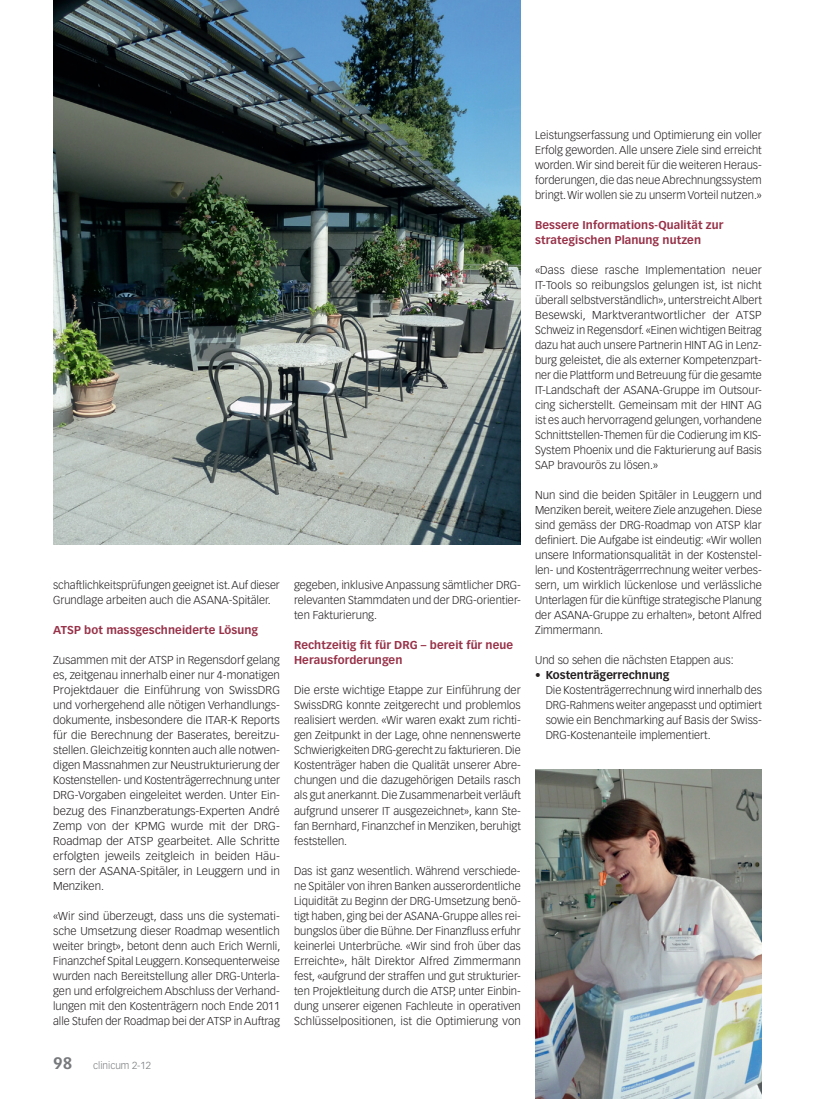
<style>
.page{position:relative;width:815px;height:1099px;background:#fff}
.page>*{position:absolute;margin:0;border:0;box-sizing:border-box;transform-origin:0 0}
.t1{font:300 11.25px/15px "Vectora LT Std";color:#231f20;text-align:justify}
.t2{font:700 11.25px/15px "Vectora LT Std";letter-spacing:.005em;color:#983249}
.t3{font:300 10px "Vectora LH";color:#76787b}
.s1{font-weight:700;font-size:16.25px}
.s2{font-weight:700}
</style>
<div class="page">
<img style="left:53px;top:0;width:468px;height:544px">
<img style="left:535px;top:769px;width:227px;height:329px">
<p class="t1" style="left:53px;top:578px;width:228px">schaftlichkeitsprüfungen geeignet ist. Auf dieser<br>Grundlage arbeiten auch die ASANA-Spitäler.</p>
<p class="t2" style="left:53px;top:623px;width:207px">ATSP bot massgeschneiderte Lösung</p>
<p class="t1" style="left:53px;top:653px;width:228px">Zusammen mit der ATSP in Regensdorf gelang es, zeitgenau innerhalb einer nur 4-monatigen Projektdauer die Einführung von SwissDRG und vorhergehend alle nötigen Verhandlungs&shy;dokumente, insbesondere die ITAR-K Reports für die Berechnung der Baserates, bereitzu&shy;stellen. Gleichzeitig konnten auch alle notwen&shy;digen Massnahmen zur Neustrukturierung der Kostenstellen- und Kostenträgerrechnung unter DRG-Vorgaben eingeleitet werden. Unter Ein&shy;bezug des Finanzberatungs-Experten André Zemp von der KPMG wurde mit der DRG-Roadmap der ATSP gearbeitet. Alle Schritte erfolgten jeweils zeitgleich in beiden Häu&shy;sern der ASANA-Spitäler, in Leuggern und in Menziken.</p>
<p class="t1" style="left:53px;top:908px;width:229px">«Wir sind überzeugt, dass uns die systemati&shy;sche Umsetzung dieser Roadmap wesentlich weiter bringt», betont denn auch Erich Wernli, Finanzchef Spital Leuggern. Konsequenterweise wurden nach Bereitstellung aller DRG-Unterla&shy;gen und erfolgreichem Abschluss der Verhand&shy;lungen mit den Kostenträgern noch Ende 2011 alle Stufen der Roadmap bei der ATSP in Auftrag</p>
<p class="t3" style="left:53px;top:1059px;width:99px"><span class="s1">98</span> clinicum 2-12</p>
<p class="t1" style="left:294px;top:578px;width:228px">gegeben, inklusive Anpassung sämtlicher DRG&shy;relevanten Stammdaten und der DRG-orientier&shy;ten Fakturierung.</p>
<p class="t2" style="left:294px;top:638px;width:220px">Rechtzeitig fit für DRG – bereit für neue<br>Herausforderungen</p>
<p class="t1" style="left:294px;top:683px;width:228px">Die erste wichtige Etappe zur Einführung der SwissDRG konnte zeitgerecht und problemlos realisiert werden. «Wir waren exakt zum richti&shy;gen Zeitpunkt in der Lage, ohne nennenswerte Schwierigkeiten DRG-gerecht zu fakturieren. Die Kostenträger haben die Qualität unserer Abre&shy;chungen und die dazugehörigen Details rasch als gut anerkannt. Die Zusammenarbeit verläuft aufgrund unserer IT ausgezeichnet», kann Ste&shy;fan Bernhard, Finanzchef in Menziken, beruhigt feststellen.</p>
<p class="t1" style="left:294px;top:863px;width:228px">Das ist ganz wesentlich. Während verschiede&shy;ne Spitäler von ihren Banken ausserordentliche Liquidität zu Beginn der DRG-Umsetzung benö&shy;tigt haben, ging bei der ASANA-Gruppe alles rei&shy;bungslos über die Bühne. Der Finanzfluss erfuhr keinerlei Unterbrüche. «Wir sind froh über das Erreichte», hält Direktor Alfred Zimmermann fest, «aufgrund der straffen und gut strukturier&shy;ten Projektleitung durch die ATSP, unter Einbin&shy;dung unserer eigenen Fachleute in operativen Schlüsselpositionen, ist die Optimierung von</p>
<p class="t1" style="left:535px;top:128px;width:228px">Leistungserfassung und Optimierung ein voller Erfolg geworden. Alle unsere Ziele sind erreicht worden. Wir sind bereit für die weiteren Heraus&shy;forderungen, die das neue Abrechnungssystem bringt. Wir wollen sie zu unserm Vorteil nutzen.»</p>
<p class="t2" style="left:535px;top:218px;width:190px">Bessere Informations-Qualität zur strategischen Planung nutzen</p>
<p class="t1" style="left:535px;top:263px;width:228px">«Dass diese rasche Implementation neuer IT-Tools so reibungslos gelungen ist, ist nicht überall selbstverständlich», unterstreicht Albert Besewski, Marktverantwortlicher der ATSP Schweiz in Regensdorf. «Einen wichtigen Beitrag dazu hat auch unsere Partnerin HINT AG in Lenz&shy;burg geleistet, die als externer Kompetenzpart&shy;ner die Plattform und Betreuung für die gesamte IT-Landschaft der ASANA-Gruppe im Outsour&shy;cing sicherstellt. Gemeinsam mit der HINT AG ist es auch hervorragend gelungen, vorhandene Schnittstellen-Themen für die Codierung im KIS-System Phoenix und die Fakturierung auf Basis SAP bravourös zu lösen.»</p>
<p class="t1" style="left:535px;top:488px;width:228px">Nun sind die beiden Spitäler in Leuggern und Menziken bereit, weitere Ziele anzugehen. Diese sind gemäss der DRG-Roadmap von ATSP klar definiert. Die Aufgabe ist eindeutig: «Wir wollen unsere Informationsqualität in der Kostenstel&shy;len- und Kostenträgerrrechnung weiter verbes&shy;sern, um wirklich lückenlose und verlässliche Unterlagen für die künftige strategische Planung der ASANA-Gruppe zu erhalten», betont Alfred Zimmermann.</p>
<p class="t1" style="left:535px;top:653px;width:200px">Und so sehen die nächsten Etappen aus:</p>
<p class="t1" style="left:546px;top:668px;width:218px;text-align:left;text-indent:-11px">• <span class="s2">Kostenträgerrechnung<br></span>Die Kostenträgerrechnung wird innerhalb des DRG-Rahmens weiter angepasst und optimiert sowie ein Benchmarking auf Basis der Swiss-DRG-Kostenanteile implementiert.</p>
</div>
